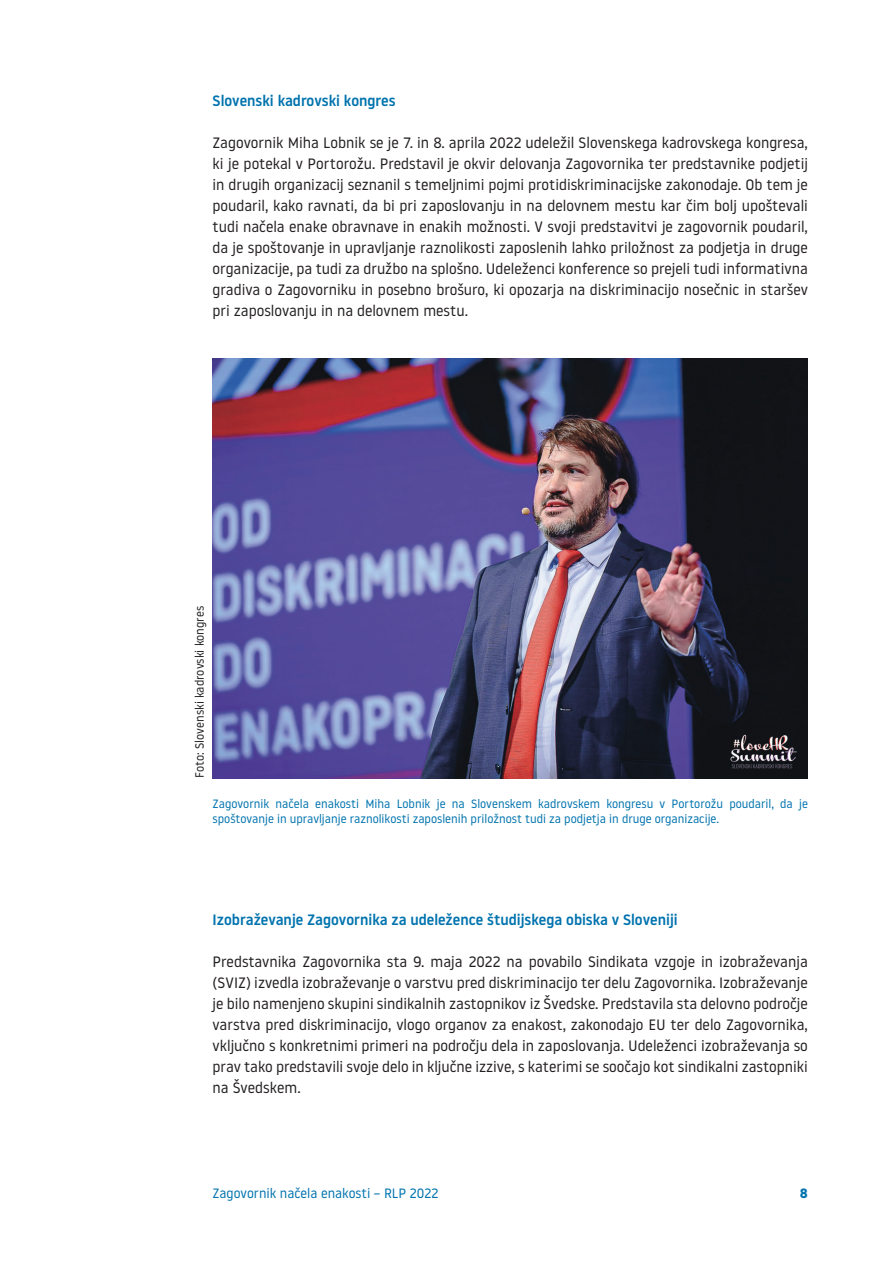
<style>
.page{position:relative;width:893px;height:1263px;background:#fff}
.page>*{position:absolute;margin:0;border:0;box-sizing:border-box;transform-origin:0 0}
.t1{font:15px/21px "Noway";color:#231f20;text-align:justify}
.t2{font:500 15px "Noway";color:#0073ae}
.t3{font:13.5px "Noway";color:#0073ae}
.t4{font:700 13.5px "Noway";color:#0073ae}
.t5{font:12px/14.4px "Noway";color:#0073ae}
.t6{font:12px "Noway";color:#231f20}
</style>
<div class="page">
<img style="left:213px;top:358px;width:595px;height:420px">
<p class="t2" style="left:213px;top:90px;width:184px">Slovenski kadrovski kongres</p>
<p class="t1" style="left:213px;top:132px;width:597px">Zagovornik Miha Lobnik se je 7. in 8. aprila 2022 udeležil Slovenskega kadrovskega kongresa, ki je potekal v Portorožu. Predstavil je okvir delovanja Zagovornika ter predstavnike podjetij in drugih organizacij seznanil s temeljnimi pojmi protidiskriminacijske zakonodaje. Ob tem je poudaril, kako ravnati, da bi pri zaposlovanju in na delovnem mestu kar čim bolj upoštevali tudi načela enake obravnave in enakih možnosti. V svoji predstavitvi je zagovornik poudaril, da je spoštovanje in upravljanje raznolikosti zaposlenih lahko priložnost za podjetja in druge organizacije, pa tudi za družbo na splošno. Udeleženci konference so prejeli tudi informativna gradiva o Zagovorniku in posebno brošuro, ki opozarja na diskriminacijo nosečnic in staršev pri zaposlovanju in na delovnem mestu.</p>
<p class="t6" style="left:192px;top:778px;width:173px;rotate:-90deg">Foto: Slovenski kadrovski kongres</p>
<p class="t5" style="left:213px;top:796px;width:597px">Zagovornik načela enakosti Miha Lobnik je na Slovenskem kadrovskem kongresu v Portorožu poudaril, da je spoštovanje in upravljanje raznolikosti zaposlenih priložnost tudi za podjetja in druge organizacije.</p>
<p class="t2" style="left:213px;top:909px;width:467px">Izobraževanje Zagovornika za udeležence študijskega obiska v Sloveniji</p>
<p class="t1" style="left:213px;top:951px;width:597px">Predstavnika Zagovornika sta 9. maja 2022 na povabilo Sindikata vzgoje in izobraževanja (SVIZ) izvedla izobraževanje o varstvu pred diskriminacijo ter delu Zagovornika. Izobraževanje je bilo namenjeno skupini sindikalnih zastopnikov iz Švedske. Predstavila sta delovno področje varstva pred diskriminacijo, vlogo organov za enakost, zakonodajo EU ter delo Zagovornika, vključno s konkretnimi primeri na področju dela in zaposlovanja. Udeleženci izobraževanja so prav tako predstavili svoje delo in ključne izzive, s katerimi se soočajo kot sindikalni zastopniki na Švedskem.</p>
<p class="t3" style="left:213px;top:1184px;width:227px">Zagovornik načela enakosti – RLP 2022</p>
<p class="t4" style="left:800px;top:1185px;width:10px">8</p>
</div>
